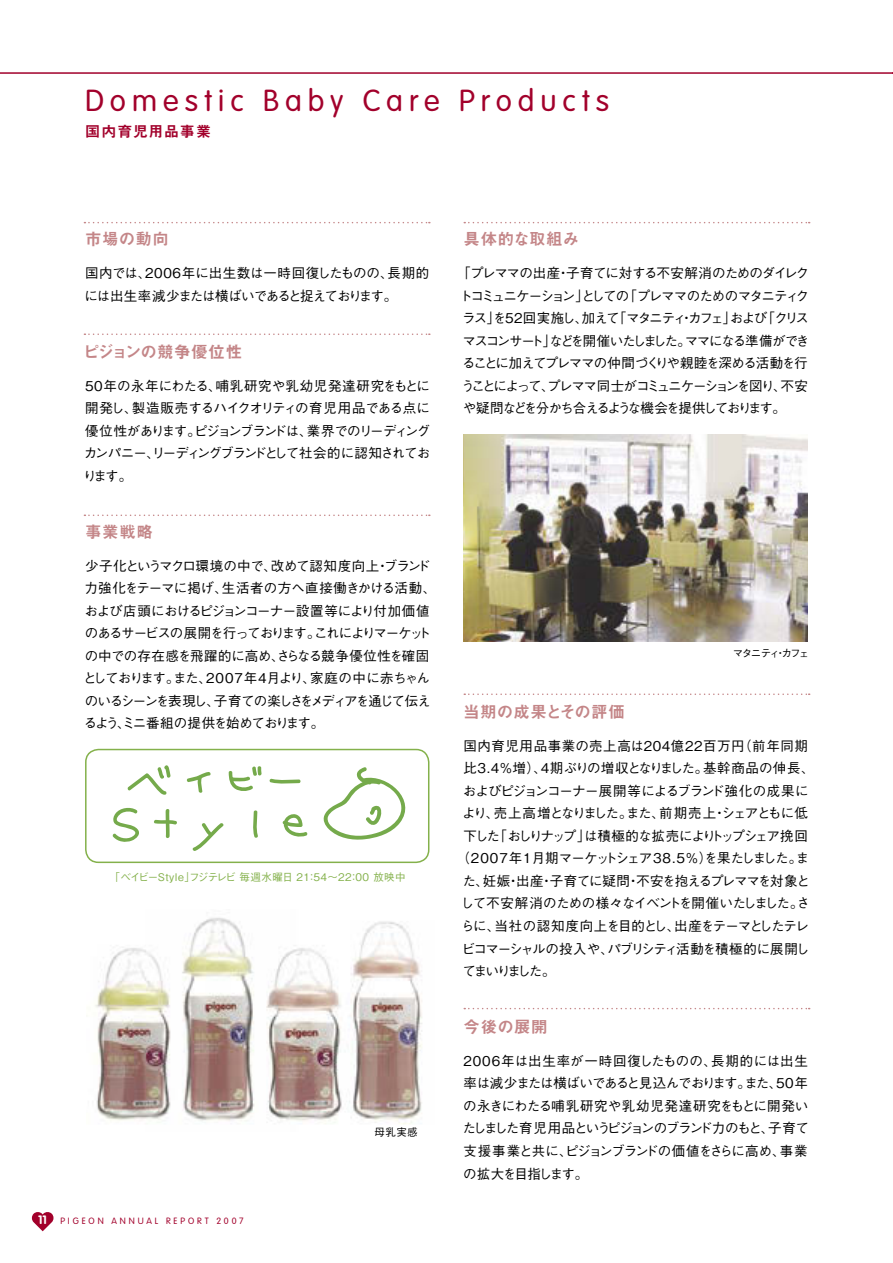
<style>
.page{position:relative;width:893px;height:1263px;background:#fff}
.page>*{position:absolute;margin:0;border:0;box-sizing:border-box;transform-origin:0 0}
.t1{font:300 30px "VAG Rounded";letter-spacing:.2em;color:#a2002b}
.t2{font:16.5px "Midashi Go Pro MB31";letter-spacing:.01em;color:#c48688}
.t3{font:15px "Midashi Go Pro MB31";letter-spacing:.065em;color:#a2002b}
.t4{font:500 13.5px/22.5px "Gothic BBB Pro";letter-spacing:-.07em;color:#000;text-align:justify}
.t5{font:500 13.5px/22.5px "Gothic BBB Pro";letter-spacing:-.03em;color:#000}
.t6{font:500 13.5px "Gothic BBB Pro";letter-spacing:-.045em;color:#000}
.t7{font:500 13.5px "Gothic BBB Pro";letter-spacing:.02em;color:#000}
.t8{font:500 13.5px "Gothic BBB Pro";letter-spacing:-.095em;color:#000}
.t9{font:500 13.5px "Gothic BBB Pro";letter-spacing:-.13em;color:#000}
.t10{font:500 13.5px "Gothic BBB Pro";letter-spacing:-.05em;color:#000}
.t11{font:500 13.5px "Gothic BBB Pro";letter-spacing:-.09em;color:#000}
.t12{font:500 13.5px "Gothic BBB Pro";letter-spacing:.04em;color:#000}
.t13{font:500 13.5px "Gothic BBB Pro";letter-spacing:-.145em;color:#000}
.t14{font:500 10.5px "Gothic BBB Pro";letter-spacing:.04em;color:#84b14b}
.t15{font:500 10.5px "Gothic BBB Pro";letter-spacing:-.13em;color:#000}
.t16{font:300 9px "VAG Rounded";letter-spacing:.325em;color:#a2002b}
.s1{font-weight:700;font-size:12px;color:#fff}
</style>
<div class="page">
<hr style="left:0;top:72px;width:893px;height:2px;background:#a2002b">
<svg style="left:84px;top:222px;width:346px;height:1px"></svg>
<svg style="left:84px;top:333px;width:346px;height:2px"></svg>
<svg style="left:85px;top:748px;width:345px;height:114px"></svg>
<svg style="left:464px;top:222px;width:346px;height:1px"></svg>
<img style="left:95px;top:917px;width:327px;height:207px">
<svg style="left:84px;top:514px;width:346px;height:2px"></svg>
<img style="left:463px;top:435px;width:345px;height:206px">
<svg style="left:464px;top:693px;width:346px;height:2px"></svg>
<svg style="left:464px;top:1008px;width:346px;height:1px"></svg>
<svg style="left:31px;top:1212px;width:23px;height:19px"></svg>
<p class="t1" style="left:85px;top:83px;width:526px">Domestic Baby Care Products</p>
<p class="t3" style="left:85px;top:120px;width:127px">国内育児用品事業</p>
<p class="t2" style="left:85px;top:226px;width:86px">市場の動向</p>
<p class="t5" style="left:84px;top:260px;width:346px">国内では、2006年に出生数は一時回復したものの、長期的には出生率減少または横ばいであると捉えております。</p>
<p class="t2" style="left:83px;top:338px;width:161px">ピジョンの競争優位性</p>
<p class="t4" style="left:83px;top:373px;width:349px">50年の永年にわたる、哺乳研究や乳幼児発達研究をもとに開発し、製造販売するハイクオリティの育児用品である点に優位性があります。ピジョンブランドは、業界でのリーディングカンパニー、リーディングブランドとして社会的に認知されております。</p>
<p class="t2" style="left:85px;top:518px;width:69px">事業戦略</p>
<p class="t4" style="left:83px;top:553px;width:355px;text-align:left">少子化というマクロ環境の中で、改めて認知度向上・ブランド力強化をテーマに掲げ、生活者の方へ直接働きかける活動、および店頭におけるピジョンコーナー設置等により付加価値のあるサービスの展開を行っております。これによりマーケットの中での存在感を飛躍的に高め、さらなる競争優位性を確固としております。また、2007年4月より、家庭の中に赤ちゃんのいるシーンを表現し、子育ての楽しさをメディアを通じて伝えるよう、ミニ番組の提供を始めております。</p>
<p class="t14" style="left:110px;top:869px;width:298px">「ベイビーStyle」フジテレビ 毎週水曜日 21：54～22：00 放映中</p>
<p class="t16" style="left:38px;top:1215px;width:207px"><span class="s1">11</span> PIGEON ANNUAL REPORT 2007</p>
<p class="t15" style="left:374px;top:1124px;width:45px">母乳実感</p>
<p class="t2" style="left:463px;top:226px;width:117px">具体的な取組み</p>
<p class="t4" style="left:457px;top:260px;width:354px">「プレママの出産・子育てに対する不安解消のためのダイレクトコミュニケーション」としての「プレママのためのマタニティクラス」を52 回実施し、加えて「マタニティ・カフェ」および「クリスマスコンサート」などを開催いたしました。ママになる準備ができることに加えてプレママの仲間づくりや親睦を深める活動を行うことによって、プレママ同士がコミュニケーションを図り、不安や疑問などを分かち合えるような機会を提供しております。</p>
<p class="t15" style="left:733px;top:645px;width:78px">マタニティ・カフェ</p>
<p class="t2" style="left:463px;top:698px;width:163px">当期の成果とその評価</p>
<p class="t12" style="left:463px;top:735px;width:346px">国内育児用品事業の売上高は204億22百万円（前年同期</p>
<p class="t7" style="left:463px;top:757px;width:353px">比3.4%増）、4期ぶりの増収となりました。基幹商品の伸長、</p>
<p class="t4" style="left:463px;top:778px;width:347px">およびピジョンコーナー展開等によるブランド強化の成果に</p>
<p class="t8" style="left:462px;top:802px;width:347px">より、売上高増となりました。また、前期売上・シェアともに低</p>
<p class="t9" style="left:463px;top:825px;width:346px">下した「おしりナップ」は積極的な拡売によりトップシェア挽回</p>
<p class="t6" style="left:456px;top:847px;width:354px">（2007年1月期マーケットシェア38.5%）を果たしました。ま</p>
<p class="t4" style="left:462px;top:868px;width:349px">た、妊娠・出産・子育てに疑問・不安を抱えるプレママを対象と</p>
<p class="t10" style="left:461px;top:892px;width:351px">して不安解消のための様々なイベントを開催いたしました。さ</p>
<p class="t4" style="left:461px;top:913px;width:349px">らに、当社の認知度向上を目的とし、出産をテーマとしたテレ</p>
<p class="t11" style="left:462px;top:937px;width:349px">ビコマーシャルの投入や、パブリシティ活動を積極的に展開し</p>
<p class="t13" style="left:462px;top:960px;width:95px">てまいりました。</p>
<p class="t2" style="left:463px;top:1013px;width:86px">今後の展開</p>
<p class="t4" style="left:462px;top:1048px;width:348px">2006年は出生率が一時回復したものの、長期的には出生率は減少または横ばいであると見込んでおります。また、50年の永きにわたる哺乳研究や乳幼児発達研究をもとに開発いたしました育児用品というピジョンのブランド力のもと、子育て支援事業と共に、ピジョンブランドの価値をさらに高め、事業の拡大を目指します。</p>
</div>
